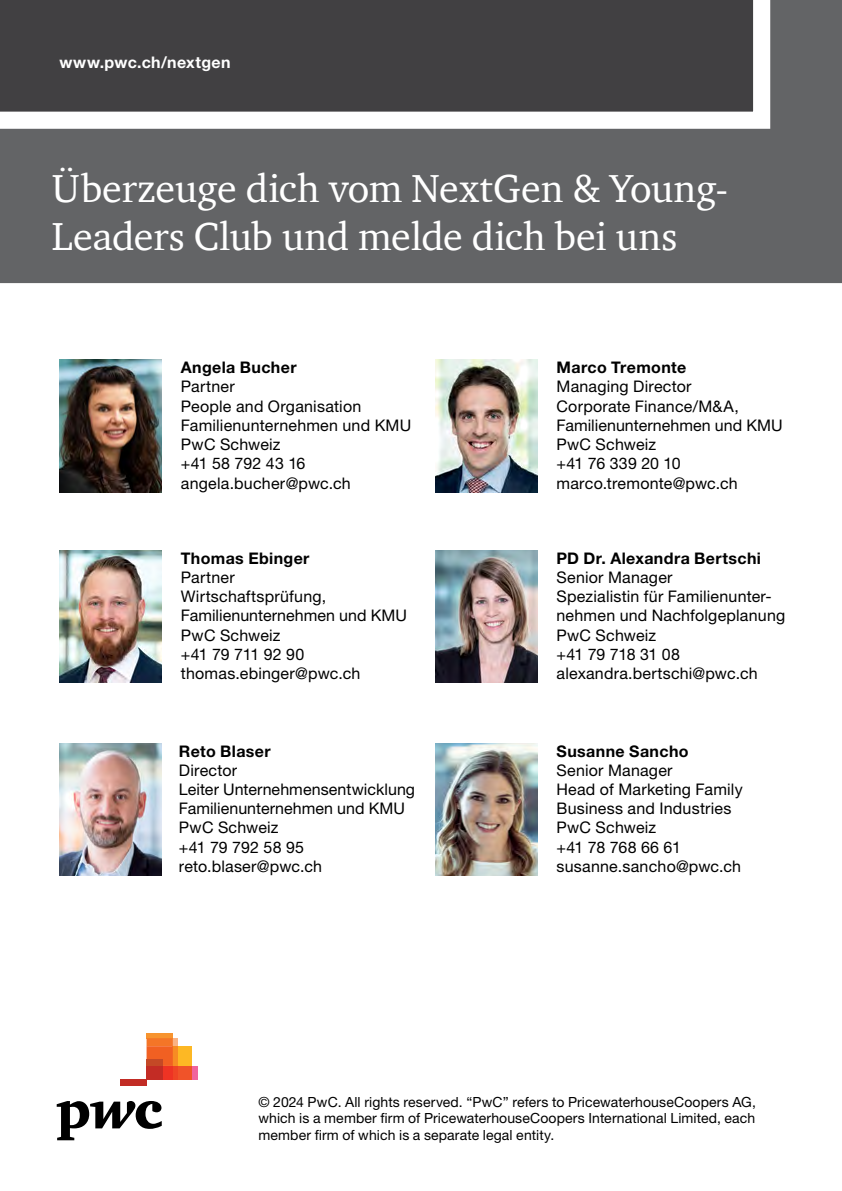
<style>
.page{position:relative;width:842px;height:1191px;background:#fff}
.page>*{position:absolute;margin:0;border:0;box-sizing:border-box;transform-origin:0 0}
.t1{font:40px/48px "ITC Charter Com";letter-spacing:-.005em;color:#fff}
.t2{font:16px/19.2px "Helvetica Neue LT Std";letter-spacing:.01em;color:#000}
.t3{font:700 16px "Helvetica Neue LT Std";letter-spacing:.025em;color:#000}
.t4{font:700 16px "Helvetica Neue LT Std";letter-spacing:.025em;color:#fff}
.t5{font:14px/16.8px "Helvetica Neue LT Std";letter-spacing:.01em;color:#000;text-align:justify}
</style>
<div class="page">
<div style="left:0;top:0;width:842px;height:283px;background:#636466"></div>
<svg style="left:57px;top:1101px;width:105px;height:39px"></svg>
<div style="left:191px;top:1066px;width:7px;height:13px;background:#f0649d"></div>
<div style="left:173px;top:1038px;width:5px;height:8px;background:#fab383"></div>
<div style="left:147px;top:1033px;width:26px;height:5px;background:#f7942f"></div>
<div style="left:178px;top:1046px;width:13px;height:20px;background:#fdb824"></div>
<div style="left:178px;top:1066px;width:13px;height:13px;background:#f05329"></div>
<div style="left:173px;top:1046px;width:5px;height:20px;background:#f78c23"></div>
<div style="left:173px;top:1066px;width:5px;height:13px;background:#ef4425"></div>
<svg style="left:147px;top:1038px;width:26px;height:28px"></svg>
<div style="left:163px;top:1066px;width:10px;height:13px;background:#ee3324"></div>
<div style="left:147px;top:1059px;width:16px;height:7px;background:#c44926"></div>
<div style="left:147px;top:1066px;width:16px;height:13px;background:#c32c25"></div>
<div style="left:120px;top:1079px;width:27px;height:6px;background:#c22c25"></div>
<img style="left:435px;top:360px;width:102px;height:132px">
<img style="left:60px;top:360px;width:102px;height:132px">
<img style="left:60px;top:550px;width:102px;height:133px">
<img style="left:435px;top:550px;width:102px;height:133px">
<svg style="left:0;top:0;width:771px;height:129px;background:#5e5d5e"></svg>
<img style="left:60px;top:743px;width:102px;height:132px">
<img style="left:435px;top:743px;width:102px;height:132px">
<p class="t4" style="left:60px;top:53px;width:172px">www.pwc.ch/nextgen</p>
<h1 class="t1" style="left:52px;top:164px;width:678px">Überzeuge dich vom NextGen &amp; Young-<br>Leaders Club und melde dich bei uns</h1>
<p class="t3" style="left:181px;top:358px;width:117px">Angela Bucher</p>
<p class="t2" style="left:181px;top:377px;width:232px">Partner<br>People and Organisation<br>Familienunternehmen und KMU<br>PwC Schweiz<br>+41 58 792 43 16 angela.bucher@pwc.ch</p>
<p class="t3" style="left:181px;top:548px;width:130px">Thomas Ebinger</p>
<p class="t2" style="left:181px;top:567px;width:228px">Partner<br>Wirtschaftsprüfung,<br>Familienunternehmen und KMU<br>PwC Schweiz<br>+41 79 711 92 90 thomas.ebinger@pwc.ch</p>
<p class="t3" style="left:179px;top:741px;width:93px">Reto Blaser</p>
<p class="t2" style="left:179px;top:760px;width:238px">Director<br>Leiter Unternehmensentwicklung<br>Familienunternehmen und KMU<br>PwC Schweiz<br>+41 79 792 58 95 reto.blaser@pwc.ch</p>
<p class="t3" style="left:556px;top:358px;width:131px">Marco Tremonte</p>
<p class="t2" style="left:556px;top:377px;width:228px">Managing Director<br>Corporate Finance/M&amp;A,<br>Familienunternehmen und KMU<br>PwC Schweiz<br>+41 76 339 20 10 marco.tremonte@pwc.ch</p>
<p class="t3" style="left:556px;top:548px;width:206px">PD Dr. Alexandra Bertschi</p>
<p class="t2" style="left:556px;top:567px;width:230px">Senior Manager<br>Spezialistin für Familienunter&shy;nehmen und Nachfolgeplanung<br>PwC Schweiz<br>+41 79 718 31 08 alexandra.bertschi@pwc.ch</p>
<p class="t3" style="left:556px;top:741px;width:134px">Susanne Sancho</p>
<p class="t2" style="left:556px;top:760px;width:188px">Senior Manager<br>Head of Marketing Family<br>Business and Industries<br>PwC Schweiz<br>+41 78 768 66 61 susanne.sancho@pwc.ch</p>
<p class="t5" style="left:258px;top:1093px;width:499px">© 2024 PwC. All rights reserved. “PwC” refers to PricewaterhouseCoopers AG, which is a member firm of PricewaterhouseCoopers International Limited, each member firm of which is a separate legal entity.</p>
</div>
